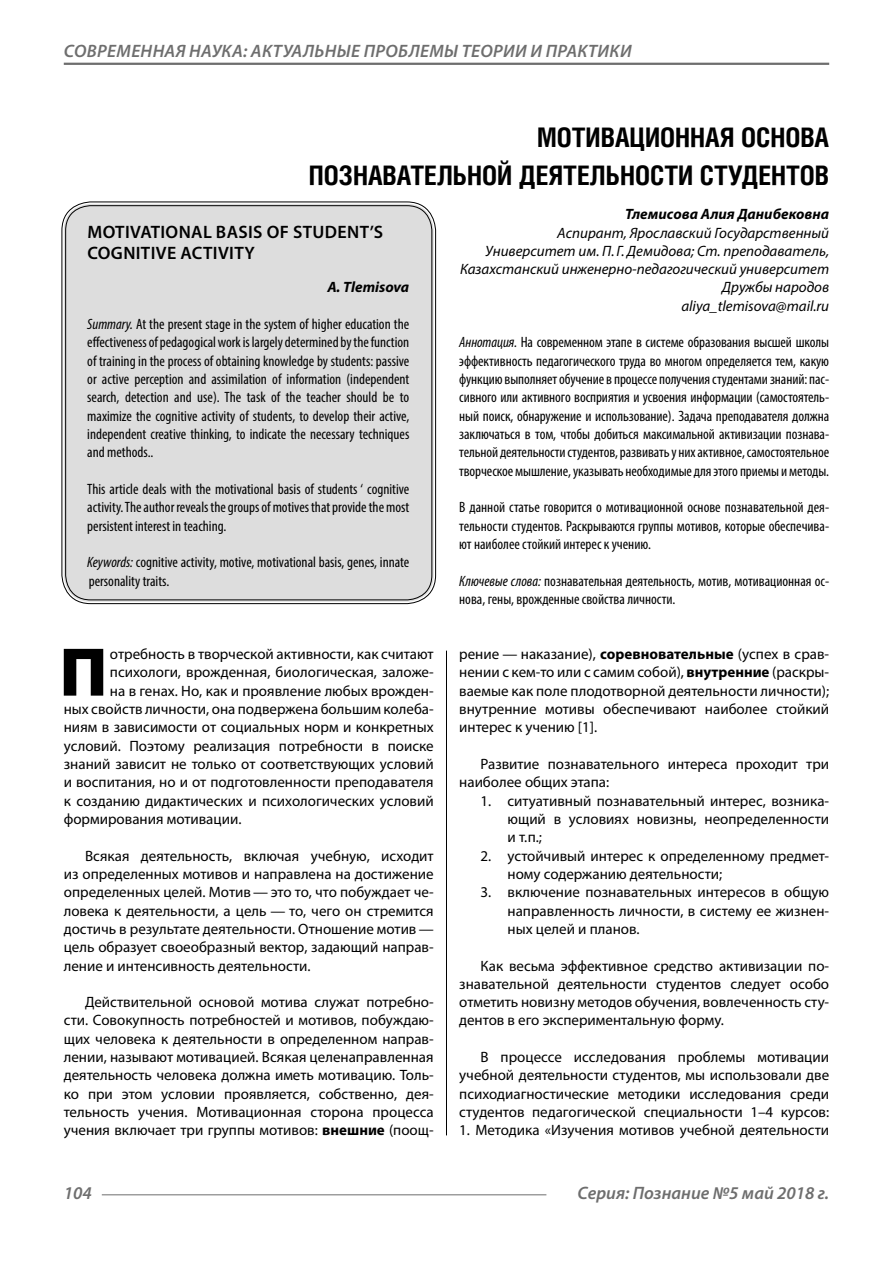
<style>
.page{position:relative;width:893px;height:1263px;background:#fff}
.page>*{position:absolute;margin:0;border:0;box-sizing:border-box;transform-origin:0 0}
.Bukvica{font:900 69.3px "Myriad Pro";color:#000}
.Header{font:700 27px/37.5px "Helios Cond";color:#000;text-align:right}
.t1{font:italic 600 18px "Myriad Pro";letter-spacing:.02em;color:#6e6e6e}
.Header-eng{font:600 18px/21.6px "Myriad Pro";letter-spacing:.02em;color:#000}
.t2{font:italic 600 18px "Myriad Pro";color:#6e6e6e}
.Normal{font:15px/18.3px "Myriad Pro";color:#000;text-align:justify}
.Annotation-rus{font:condensed 15px/18.3px "Myriad Pro";color:#000;text-align:justify}
.Annotation-eng{font:condensed 15px/18.3px "Myriad Pro";color:#000;text-align:justify}
.Bukvica-2{font:15px "Myriad Pro";color:#000}
.Author-doc{font:italic 15px/18.3px "Myriad Pro";color:#000;text-align:right}
.Author{font:italic 700 15px "Myriad Pro";color:#000}
.Author-email{font:italic 15px "Myriad Pro";color:#000}
.Author-eng{font:italic 700 15px "Myriad Pro";color:#000}
.s1{font-style:italic}
.s2{font-weight:700}
</style>
<div class="page">
<hr style="left:64px;top:63px;width:765px;height:2px;background:#6e6e6e">
<hr style="left:102px;top:1194px;width:444px;height:1px;background:#6e6e6e">
<div style="left:64px;top:204px;width:370px;height:398px;background:#ddd;border-radius:27px"></div>
<hr style="left:446px;top:651px;width:1px;height:484px;background:#000">
<p class="t1" style="left:64px;top:39px;width:569px">СОВРЕМЕННАЯ НАУКА: АКТУАЛЬНЫЕ ПРОБЛЕМЫ ТЕОРИИ И ПРАКТИКИ</p>
<p class="Header" style="left:309px;top:118px;width:522px">МОТИВАЦИОННАЯ ОСНОВА<br>ПОЗНАВАТЕЛЬНОЙ ДЕЯТЕЛЬНОСТИ СТУДЕНТОВ</p>
<p class="Author" style="left:625px;top:204px;width:205px">Тлемисова Алия Данибековна</p>
<p class="Author-doc" style="left:460px;top:223px;width:371px">Аспирант, Ярославский Государственный<br>Университет им. П.Г. Демидова; Ст. преподаватель, Казахстанский инженерно-педагогический университет Дружбы народов</p>
<p class="Author-email" style="left:681px;top:296px;width:149px">aliya_tlemisova@mail.ru</p>
<p class="Annotation-rus" style="left:459px;top:333px;width:371px"><span class="s1">Аннотация.</span> На современном этапе в системе образования высшей школы эффективность педагогического труда во многом определяется тем, какую функцию выполняет обучение в процессе получения студентами знаний: пас&shy;сивного или активного восприятия и усвоения информации (самостоятель&shy;ный поиск, обнаружение и использование). Задача преподавателя должна заключаться в том, чтобы добиться максимальной активизации познава&shy;тельной деятельности студентов, развивать у них активное, самостоятельное творческое мышление, указывать необходимые для этого приемы и методы.</p>
<p class="Annotation-rus" style="left:459px;top:498px;width:371px">В данной статье говорится о мотивационной основе познавательной дея&shy;тельности студентов. Раскрываются группы мотивов, которые обеспечива&shy;ют наиболее стойкий интерес к учению.</p>
<p class="Annotation-rus" style="left:459px;top:571px;width:371px"><span class="s1">Ключевые слова:</span> познавательная деятельность, мотив, мотивационная ос&shy;нова, гены, врожденные свойства личности.</p>
<p class="Header-eng" style="left:87px;top:220px;width:297px">MOTIVATIONAL BASIS OF STUDENT’S<br>COGNITIVE ACTIVITY</p>
<p class="Author-eng" style="left:327px;top:278px;width:83px">A. Tlemisova</p>
<p class="Annotation-eng" style="left:87px;top:315px;width:324px"><span class="s1">Summary.</span> At the present stage in the system of higher education the effectiveness of pedagogical work is largely determined by the function of training in the process of obtaining knowledge by students: passive or active perception and assimilation of information (independent search, detection and use). The task of the teacher should be to maximize the cognitive activity of students, to develop their active, independent creative thinking, to indicate the necessary techniques and methods..</p>
<p class="Annotation-eng" style="left:87px;top:480px;width:324px">This article deals with the motivational basis of students ‘ cognitive activity. The author reveals the groups of motives that provide the most persistent interest in teaching.</p>
<p class="Annotation-eng" style="left:87px;top:553px;width:324px"><span class="s1">Keywords:</span> cognitive activity, motive, motivational basis, genes, innate personality traits.</p>
<p class="Bukvica" style="left:59px;top:626px;width:50px">П</p>
<p class="Bukvica-2" style="left:110px;top:645px;width:325px">отребность в творческой активности, как считают</p>
<p class="Bukvica-2" style="left:110px;top:663px;width:325px">психологи, врожденная, биологическая, заложе-</p>
<p class="Bukvica-2" style="left:110px;top:681px;width:325px">на в генах. Но, как и проявление любых врожден-</p>
<p class="Bukvica-2" style="left:64px;top:700px;width:371px">ных свойств личности, она подвержена большим колеба-</p>
<p class="Bukvica-2" style="left:64px;top:718px;width:371px">ниям в зависимости от социальных норм и конкретных</p>
<p class="Bukvica-2" style="left:64px;top:736px;width:371px">условий. Поэтому реализация потребности в поиске</p>
<p class="Bukvica-2" style="left:64px;top:755px;width:371px">знаний зависит не только от соответствующих условий</p>
<p class="Bukvica-2" style="left:64px;top:773px;width:371px">и воспитания, но и от подготовленности преподавателя</p>
<p class="Bukvica-2" style="left:64px;top:791px;width:371px">к созданию дидактических и психологических условий</p>
<p class="Bukvica-2" style="left:64px;top:810px;width:179px">формирования мотивации.</p>
<p class="Normal" style="left:64px;top:846px;width:371px;text-indent:21px">Всякая деятельность, включая учебную, исходит из определенных мотивов и направлена на достижение определенных целей. Мотив — это то, что побуждает че&shy;ловека к деятельности, а цель — то, чего он стремится достичь в результате деятельности. Отношение мотив— цель образует своеобразный вектор, задающий направ&shy;ление и интенсивность деятельности.</p>
<p class="Normal" style="left:64px;top:993px;width:371px;text-indent:21px">Действительной основой мотива служат потребно&shy;сти. Совокупность потребностей и мотивов, побуждаю&shy;щих человека к деятельности в определенном направ&shy;лении, называют мотивацией. Всякая целенаправленная деятельность человека должна иметь мотивацию. Толь&shy;ко при этом условии проявляется, собственно, дея&shy;тельность учения. Мотивационная сторона процесса учения включает три группы мотивов: <span class="s2">внешние</span> (поощ-</p>
<p class="Normal" style="left:459px;top:644px;width:371px">рение — наказание), <span class="s2">соревновательные</span> (успех в срав&shy;нении с кем-то или с самим собой), <span class="s2">внутренние</span> (раскры&shy;ваемые как поле плодотворной деятельности личности); внутренние мотивы обеспечивают наиболее стойкий интерес к учению [1].</p>
<p class="Normal" style="left:459px;top:754px;width:371px;text-indent:21px">Развитие познавательного интереса проходит три наиболее общих этапа:</p>
<p class="Normal" style="left:507px;top:791px;width:323px;text-indent:-27px">1. ситуативный познавательный интерес, возника&shy;ющий в условиях новизны, неопределенности и т.п.;</p>
<p class="Normal" style="left:507px;top:846px;width:323px;text-indent:-27px">2. устойчивый интерес к определенному предмет&shy;ному содержанию деятельности;</p>
<p class="Normal" style="left:507px;top:883px;width:323px;text-indent:-27px">3. включение познавательных интересов в общую направленность личности, в систему ее жизнен&shy;ных целей и планов.</p>
<p class="Normal" style="left:459px;top:956px;width:371px;text-indent:21px">Как весьма эффективное средство активизации по&shy;знавательной деятельности студентов следует особо отметить новизну методов обучения, вовлеченность сту&shy;дентов в его экспериментальную форму.</p>
<p class="Normal" style="left:459px;top:1048px;width:371px;text-indent:21px">В процессе исследования проблемы мотивации учебной деятельности студентов, мы использовали две психодиагностические методики исследования среди студентов педагогической специальности 1–4 курсов:</p>
<p class="Normal" style="left:459px;top:1121px;width:371px">1. Методика «Изучения мотивов учебной деятельности</p>
<p class="t1" style="left:64px;top:1182px;width:30px">104</p>
<p class="t2" style="left:578px;top:1182px;width:253px">Серия: Познание №5 май 2018 г.</p>
</div>
